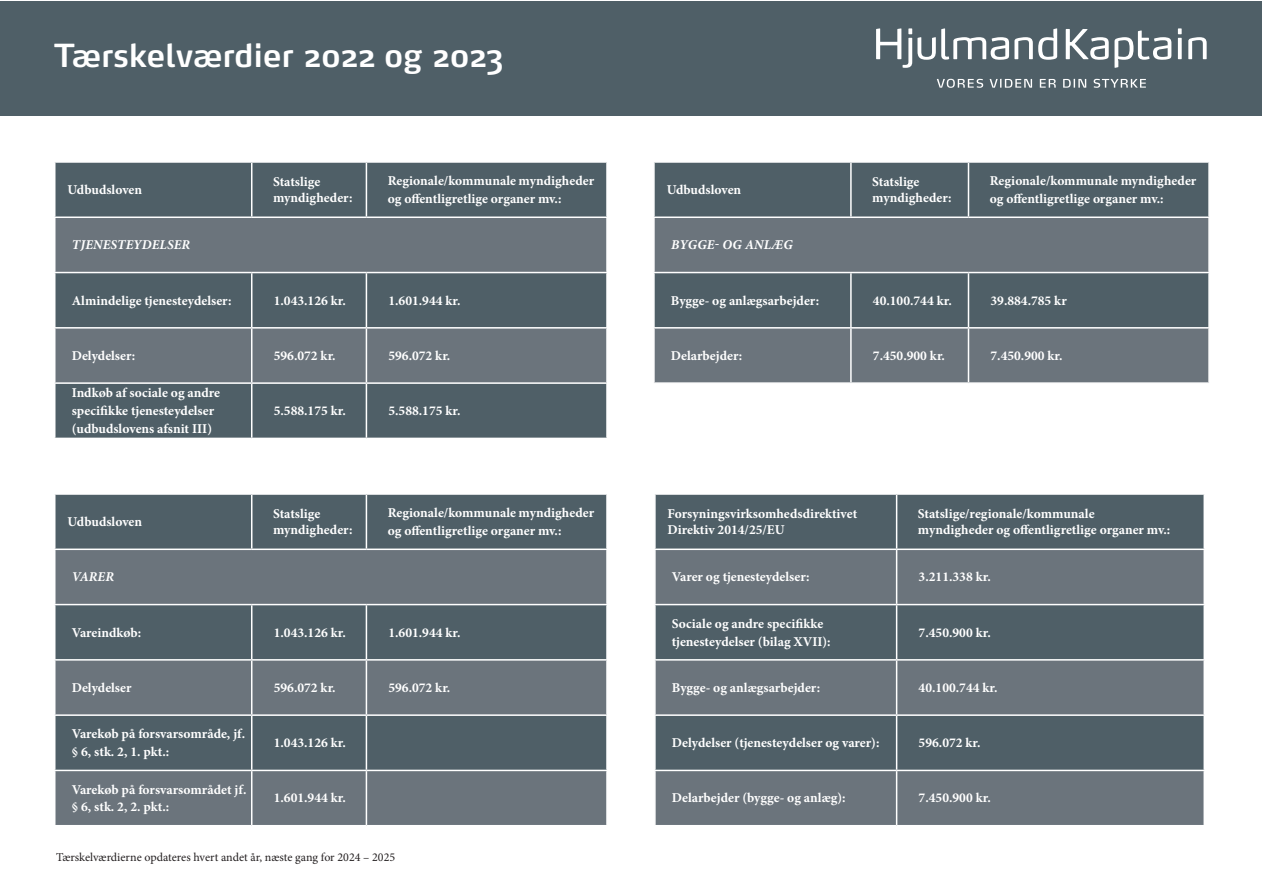
<style>
.page{position:relative;width:1263px;height:893px;background:#fff}
.page>*{position:absolute;margin:0;border:0;box-sizing:border-box;transform-origin:0 0}
.t1{font:600 31.5px "Max OT";color:#fff}
.HK_Brødtekst{font:700 13.5px/18px "Minion Pro";color:#fff}
.HK_Brødtekst-2{font:italic 700 13.5px "Minion Pro";letter-spacing:.01em;color:#fff}
.t2{font:12px "Minion Pro";letter-spacing:-.005em;color:#231f20}
</style>
<div class="page">
<div style="left:56px;top:163px;width:550px;height:275px;background:#4f5f67"></div>
<svg style="left:56px;top:218px;width:550px;height:164px;background:#626d75"></svg>
<hr style="left:251px;top:163px;width:1px;height:53px;background:#fff">
<hr style="left:366px;top:163px;width:1px;height:53px;background:#fff">
<hr style="left:54px;top:216px;width:198px;height:2px;background:#fff">
<hr style="left:252px;top:216px;width:114px;height:2px;background:#fff">
<hr style="left:366px;top:216px;width:242px;height:2px;background:#fff">
<hr style="left:251px;top:273px;width:1px;height:54px;background:#fff">
<hr style="left:366px;top:273px;width:1px;height:54px;background:#fff">
<hr style="left:251px;top:329px;width:1px;height:53px;background:#fff">
<hr style="left:366px;top:329px;width:1px;height:53px;background:#fff">
<hr style="left:54px;top:382px;width:198px;height:2px;background:#fff">
<hr style="left:252px;top:382px;width:114px;height:2px;background:#fff">
<hr style="left:251px;top:384px;width:1px;height:54px;background:#fff">
<hr style="left:366px;top:382px;width:242px;height:2px;background:#fff">
<hr style="left:366px;top:384px;width:1px;height:54px;background:#fff">
<hr style="left:54px;top:272px;width:198px;height:1px;background:#fff">
<hr style="left:252px;top:272px;width:114px;height:1px;background:#fff">
<hr style="left:366px;top:272px;width:242px;height:1px;background:#fff">
<hr style="left:54px;top:327px;width:198px;height:2px;background:#fff">
<hr style="left:252px;top:327px;width:114px;height:2px;background:#fff">
<hr style="left:366px;top:327px;width:242px;height:2px;background:#fff">
<div style="left:56px;top:495px;width:550px;height:54px;background:#4f5f67"></div>
<svg style="left:56px;top:550px;width:550px;height:275px;background:#606c74"></svg>
<hr style="left:251px;top:495px;width:1px;height:54px;background:#fff">
<hr style="left:366px;top:495px;width:1px;height:54px;background:#fff">
<hr style="left:251px;top:605px;width:1px;height:54px;background:#fff">
<hr style="left:366px;top:605px;width:1px;height:54px;background:#fff">
<hr style="left:251px;top:661px;width:1px;height:53px;background:#fff">
<hr style="left:366px;top:661px;width:1px;height:53px;background:#fff">
<hr style="left:54px;top:714px;width:198px;height:2px;background:#fff">
<hr style="left:252px;top:714px;width:114px;height:2px;background:#fff">
<hr style="left:251px;top:716px;width:1px;height:54px;background:#fff">
<hr style="left:366px;top:714px;width:242px;height:2px;background:#fff">
<hr style="left:366px;top:716px;width:1px;height:54px;background:#fff">
<hr style="left:54px;top:770px;width:198px;height:1px;background:#fff">
<hr style="left:252px;top:770px;width:114px;height:1px;background:#fff">
<hr style="left:251px;top:771px;width:1px;height:54px;background:#fff">
<hr style="left:366px;top:770px;width:242px;height:1px;background:#fff">
<hr style="left:366px;top:771px;width:1px;height:54px;background:#fff">
<hr style="left:54px;top:604px;width:198px;height:1px;background:#fff">
<hr style="left:252px;top:604px;width:114px;height:1px;background:#fff">
<hr style="left:366px;top:604px;width:242px;height:1px;background:#fff">
<hr style="left:54px;top:659px;width:198px;height:2px;background:#fff">
<hr style="left:252px;top:659px;width:114px;height:2px;background:#fff">
<hr style="left:366px;top:659px;width:242px;height:2px;background:#fff">
<div style="left:655px;top:163px;width:553px;height:53px;background:#4f5f67"></div>
<svg style="left:655px;top:218px;width:553px;height:164px;background:#626d75"></svg>
<hr style="left:850px;top:163px;width:2px;height:53px;background:#fff">
<hr style="left:968px;top:163px;width:1px;height:53px;background:#fff">
<hr style="left:850px;top:273px;width:2px;height:54px;background:#fff">
<hr style="left:968px;top:273px;width:1px;height:54px;background:#fff">
<hr style="left:850px;top:329px;width:2px;height:53px;background:#fff">
<hr style="left:968px;top:329px;width:1px;height:53px;background:#fff">
<hr style="left:653px;top:272px;width:198px;height:1px;background:#fff">
<hr style="left:851px;top:272px;width:117px;height:1px;background:#fff">
<hr style="left:968px;top:272px;width:242px;height:1px;background:#fff">
<hr style="left:653px;top:327px;width:198px;height:2px;background:#fff">
<hr style="left:851px;top:327px;width:117px;height:2px;background:#fff">
<hr style="left:968px;top:327px;width:242px;height:2px;background:#fff">
<div style="left:656px;top:495px;width:547px;height:54px;background:#4f5f67"></div>
<svg style="left:656px;top:550px;width:547px;height:275px;background:#616c74"></svg>
<hr style="left:896px;top:495px;width:1px;height:54px;background:#fff">
<hr style="left:896px;top:550px;width:1px;height:54px;background:#fff">
<hr style="left:896px;top:605px;width:1px;height:54px;background:#fff">
<hr style="left:896px;top:661px;width:1px;height:53px;background:#fff">
<hr style="left:654px;top:714px;width:243px;height:2px;background:#fff">
<hr style="left:897px;top:714px;width:308px;height:2px;background:#fff">
<hr style="left:896px;top:716px;width:1px;height:54px;background:#fff">
<hr style="left:654px;top:770px;width:243px;height:1px;background:#fff">
<hr style="left:897px;top:770px;width:308px;height:1px;background:#fff">
<hr style="left:896px;top:771px;width:1px;height:54px;background:#fff">
<hr style="left:654px;top:604px;width:243px;height:1px;background:#fff">
<hr style="left:897px;top:604px;width:308px;height:1px;background:#fff">
<hr style="left:654px;top:659px;width:243px;height:2px;background:#fff">
<hr style="left:897px;top:659px;width:308px;height:2px;background:#fff">
<div style="left:1px;top:1px;width:1261px;height:114px;background:#4f5f67"></div>
<svg style="left:876px;top:28px;width:181px;height:40px"></svg>
<svg style="left:1066px;top:29px;width:105px;height:39px"></svg>
<svg style="left:1178px;top:38px;width:4px;height:21px"></svg>
<svg style="left:1178px;top:28px;width:4px;height:6px"></svg>
<svg style="left:1188px;top:37px;width:18px;height:22px"></svg>
<svg style="left:937px;top:79px;width:46px;height:9px"></svg>
<svg style="left:989px;top:79px;width:43px;height:9px"></svg>
<svg style="left:1040px;top:79px;width:16px;height:9px"></svg>
<svg style="left:1063px;top:79px;width:23px;height:9px"></svg>
<svg style="left:1094px;top:79px;width:52px;height:9px"></svg>
<p class="t1" style="left:54px;top:35px;width:451px">Tærskelværdier 2022 og 2023</p>
<p class="HK_Brødtekst" style="left:68px;top:181px;width:76px">Udbudsloven</p>
<p class="HK_Brødtekst" style="left:273px;top:173px;width:81px;line-height:16.2px">Statslige myndigheder:</p>
<p class="HK_Brødtekst" style="left:388px;top:172px;width:208px">Regionale/kommunale myndigheder og offentligretlige organer mv.:</p>
<p class="HK_Brødtekst-2" style="left:72px;top:235px;width:120px">TJENESTEYDELSER</p>
<p class="HK_Brødtekst" style="left:72px;top:291px;width:161px">Almindelige tjenesteydelser:</p>
<p class="HK_Brødtekst" style="left:274px;top:291px;width:74px">1.043.126 kr.</p>
<p class="HK_Brødtekst" style="left:388px;top:291px;width:74px">1.601.944 kr.</p>
<p class="HK_Brødtekst" style="left:72px;top:346px;width:65px">Delydelser:</p>
<p class="HK_Brødtekst" style="left:274px;top:346px;width:63px">596.072 kr.</p>
<p class="HK_Brødtekst" style="left:388px;top:346px;width:63px">596.072 kr.</p>
<p class="HK_Brødtekst" style="left:72px;top:384px;width:150px">Indkøb af sociale og andre specifikke tjenesteydelser (udbudslovens afsnit III)</p>
<p class="HK_Brødtekst" style="left:274px;top:402px;width:74px">5.588.175 kr.</p>
<p class="HK_Brødtekst" style="left:388px;top:402px;width:74px">5.588.175 kr.</p>
<p class="HK_Brødtekst" style="left:68px;top:513px;width:76px">Udbudsloven</p>
<p class="HK_Brødtekst" style="left:273px;top:505px;width:81px;line-height:16.2px">Statslige myndigheder:</p>
<p class="HK_Brødtekst" style="left:388px;top:504px;width:208px">Regionale/kommunale myndigheder og offentligretlige organer mv.:</p>
<p class="HK_Brødtekst-2" style="left:72px;top:567px;width:44px">VARER</p>
<p class="HK_Brødtekst" style="left:72px;top:623px;width:71px">Vareindkøb:</p>
<p class="HK_Brødtekst" style="left:274px;top:623px;width:74px">1.043.126 kr.</p>
<p class="HK_Brødtekst" style="left:388px;top:623px;width:74px">1.601.944 kr.</p>
<p class="HK_Brødtekst" style="left:72px;top:678px;width:61px">Delydelser</p>
<p class="HK_Brødtekst" style="left:274px;top:678px;width:63px">596.072 kr.</p>
<p class="HK_Brødtekst" style="left:388px;top:678px;width:63px">596.072 kr.</p>
<p class="HK_Brødtekst" style="left:72px;top:725px;width:175px">Varekøb på forsvarsområde, jf. § 6, stk. 2, 1. pkt.:</p>
<p class="HK_Brødtekst" style="left:274px;top:734px;width:74px">1.043.126 kr.</p>
<p class="HK_Brødtekst" style="left:72px;top:781px;width:176px;line-height:16.5px">Varekøb på forsvarsområdet jf. § 6, stk. 2, 2. pkt.:</p>
<p class="HK_Brødtekst" style="left:274px;top:789px;width:74px">1.601.944 kr.</p>
<p class="t2" style="left:56px;top:849px;width:341px">Tærskelværdierne opdateres hvert andet år, næste gang for 2024 – 2025</p>
<p class="HK_Brødtekst" style="left:667px;top:181px;width:76px">Udbudsloven</p>
<p class="HK_Brødtekst" style="left:872px;top:173px;width:81px;line-height:16.2px">Statslige myndigheder:</p>
<p class="HK_Brødtekst" style="left:990px;top:172px;width:208px">Regionale/kommunale myndigheder og offentligretlige organer mv.:</p>
<p class="HK_Brødtekst-2" style="left:671px;top:235px;width:123px">BYGGE- OG ANLÆG</p>
<p class="HK_Brødtekst" style="left:671px;top:291px;width:150px">Bygge- og anlægsarbejder:</p>
<p class="HK_Brødtekst" style="left:873px;top:291px;width:80px">40.100.744 kr.</p>
<p class="HK_Brødtekst" style="left:990px;top:291px;width:78px">39.884.785 kr</p>
<p class="HK_Brødtekst" style="left:671px;top:346px;width:73px">Delarbejder:</p>
<p class="HK_Brødtekst" style="left:873px;top:346px;width:74px">7.450.900 kr.</p>
<p class="HK_Brødtekst" style="left:990px;top:346px;width:74px">7.450.900 kr.</p>
<p class="HK_Brødtekst" style="left:668px;top:504px;width:191px">Forsyningsvirksomhedsdirektivet</p>
<p class="HK_Brødtekst" style="left:668px;top:521px;width:118px">Direktiv 2014/25/EU</p>
<p class="HK_Brødtekst" style="left:918px;top:504px;width:178px">Statslige/regionale/kommunale</p>
<p class="HK_Brødtekst" style="left:918px;top:521px;width:254px">myndigheder og offentligretlige organer mv.:</p>
<p class="HK_Brødtekst" style="left:672px;top:568px;width:139px">Varer og tjenesteydelser:</p>
<p class="HK_Brødtekst" style="left:919px;top:568px;width:74px">3.211.338 kr.</p>
<p class="HK_Brødtekst" style="left:672px;top:614px;width:160px">Sociale og andre specifikke tjenesteydelser (bilag XVII):</p>
<p class="HK_Brødtekst" style="left:919px;top:623px;width:74px">7.450.900 kr.</p>
<p class="HK_Brødtekst" style="left:672px;top:678px;width:150px">Bygge- og anlægsarbejder:</p>
<p class="HK_Brødtekst" style="left:919px;top:678px;width:80px">40.100.744 kr.</p>
<p class="HK_Brødtekst" style="left:672px;top:734px;width:209px">Delydelser (tjenesteydelser og varer):</p>
<p class="HK_Brødtekst" style="left:919px;top:734px;width:63px">596.072 kr.</p>
<p class="HK_Brødtekst" style="left:672px;top:789px;width:175px">Delarbejder (bygge- og anlæg):</p>
<p class="HK_Brødtekst" style="left:919px;top:789px;width:74px">7.450.900 kr.</p>
</div>
